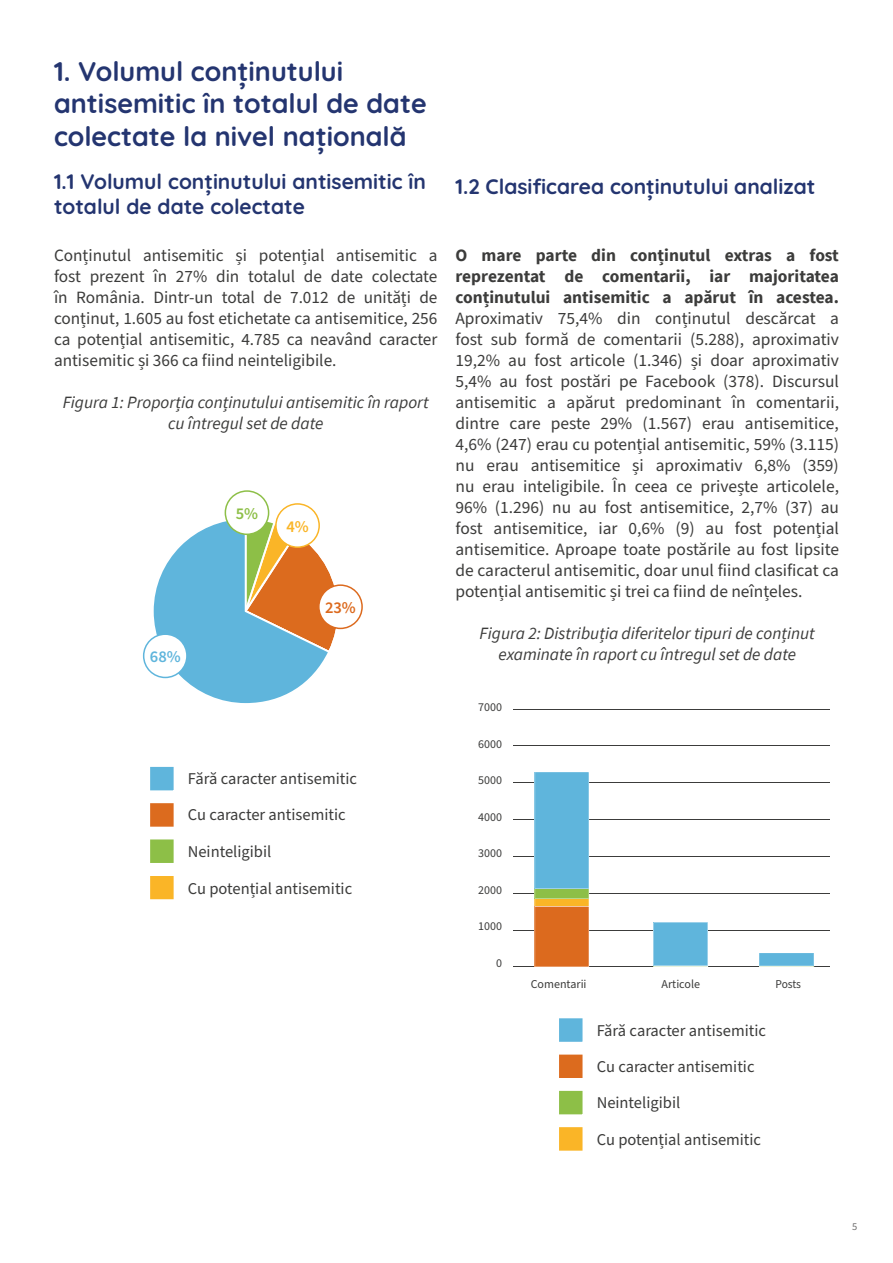
<style>
.page{position:relative;width:893px;height:1263px;background:#fff}
.page>*{position:absolute;margin:0;border:0;box-sizing:border-box;transform-origin:0 0}
.t1{font:700 27px/32.4px "Quicksand";color:#243570}
.t2{font:700 21px/25.2px "Quicksand";color:#243570}
.t3{font:17.25px/21px "Source Sans Pro";color:#3c3c3b;text-align:justify}
.t4{font:italic 17.25px/21px "Source Sans Pro";color:#3c3c3b;text-align:center}
.t5{font:700 17.25px/21px "Source Sans Pro";color:#3c3c3b;text-align:justify}
.t6{font:16.5px/36.2px "Source Sans Pro";color:#3c3c3b}
.t7{font:600 16.5px "Source Sans Pro";color:#5fb5dc}
.t8{font:600 16.5px "Source Sans Pro";color:#dc6a1e}
.t9{font:600 16.5px "Source Sans Pro";color:#8dbf47}
.t10{font:600 16.5px "Source Sans Pro";color:#fab527}
.t11{font:12px "Source Sans Pro";color:#3c3c3b}
.t12{font:12px "Source Sans Pro";color:#3c3c3b;scale:.96 1}
.t13{font:10.5px "Source Sans Pro";color:#706f6f}
</style>
<div class="page">
<svg style="left:150px;top:766px;width:24px;height:25px"></svg>
<svg style="left:150px;top:803px;width:24px;height:24px"></svg>
<svg style="left:150px;top:839px;width:24px;height:24px"></svg>
<svg style="left:150px;top:876px;width:24px;height:24px"></svg>
<svg style="left:143px;top:490px;width:220px;height:214px"></svg>
<hr style="left:513px;top:967px;width:317px;height:1px;background:#3c3c3b">
<hr style="left:513px;top:930px;width:317px;height:1px;background:#3c3c3b">
<hr style="left:513px;top:893px;width:317px;height:1px;background:#3c3c3b">
<hr style="left:513px;top:856px;width:317px;height:1px;background:#3c3c3b">
<hr style="left:513px;top:819px;width:317px;height:1px;background:#3c3c3b">
<hr style="left:513px;top:782px;width:317px;height:1px;background:#3c3c3b">
<hr style="left:513px;top:746px;width:317px;height:1px;background:#3c3c3b">
<hr style="left:513px;top:709px;width:317px;height:1px;background:#3c3c3b">
<svg style="left:654px;top:922px;width:54px;height:45px;background:#65b8dc"></svg>
<svg style="left:759px;top:953px;width:54px;height:14px"></svg>
<svg style="left:535px;top:772px;width:54px;height:195px;background:#8f9f94"></svg>
<svg style="left:559px;top:1018px;width:24px;height:24px"></svg>
<svg style="left:559px;top:1054px;width:24px;height:24px"></svg>
<svg style="left:559px;top:1090px;width:24px;height:25px"></svg>
<svg style="left:559px;top:1127px;width:24px;height:24px"></svg>
<h1 class="t1" style="left:54px;top:52px;width:374px">1. Volumul conținutului antisemitic în totalul de date colectate la nivel națională</h1>
<p class="t2" style="left:54px;top:167px;width:373px">1.1 Volumul conținutului antisemitic în totalul de date colectate</p>
<p class="t3" style="left:54px;top:245px;width:385px">Conținutul antisemitic și potențial antisemitic a fost prezent în 27% din totalul de date colectate în România. Dintr-un total de 7.012 de unități de conținut, 1.605 au fost etichetate ca antisemitice, 256 ca potențial antisemitic, 4.785 ca neavând caracter antisemitic și 366 ca fiind neinteligibile.</p>
<p class="t4" style="left:63px;top:392px;width:368px">Figura 1: Proporția conținutului antisemitic în raport cu întregul set de date</p>
<p class="t7" style="left:150px;top:647px;width:32px">68%</p>
<p class="t9" style="left:236px;top:504px;width:24px">5%</p>
<p class="t10" style="left:286px;top:517px;width:24px">4%</p>
<p class="t8" style="left:325px;top:598px;width:32px">23%</p>
<p class="t6" style="left:188px;top:762px;width:171px">Fără caracter antisemitic<br>Cu caracter antisemitic<br>Neinteligibil</p>
<p class="t6" style="left:188px;top:871px;width:166px">Cu potențial antisemitic</p>
<p class="t2" style="left:455px;top:171px;width:361px">1.2 Clasificarea conținutului analizat</p>
<p class="t5" style="left:455px;top:245px;width:385px">O mare parte din conținutul extras a fost reprezentat de comentarii, iar majoritatea conținutului antisemitic a apărut în acestea.</p>
<p class="t3" style="left:455px;top:308px;width:385px">Aproximativ 75,4% din conținutul descărcat a fost sub formă de comentarii (5.288), aproximativ 19,2% au fost articole (1.346) și doar aproximativ 5,4% au fost postări pe Facebook (378). Discursul antisemitic a apărut predominant în comentarii, dintre care peste 29% (1.567) erau antisemitice, 4,6% (247) erau cu potențial antisemitic, 59% (3.115) nu erau antisemitice și aproximativ 6,8% (359) nu erau inteligibile. În ceea ce privește articolele, 96% (1.296) nu au fost antisemitice, 2,7% (37) au fost antisemitice, iar 0,6% (9) au fost potențial antisemitice. Aproape toate postările au fost lipsite de caracterul antisemitic, doar unul fiind clasificat ca potențial antisemitic și trei ca fiind de neînțeles.</p>
<p class="t4" style="left:480px;top:623px;width:337px">Figura 2: Distribuția diferitelor tipuri de conținut examinate în raport cu întregul set de date</p>
<p class="t11" style="left:478px;top:703px;width:25px">7000</p>
<p class="t11" style="left:478px;top:739px;width:25px">6000</p>
<p class="t11" style="left:478px;top:776px;width:25px">5000</p>
<p class="t11" style="left:478px;top:812px;width:25px">4000</p>
<p class="t11" style="left:478px;top:849px;width:25px">3000</p>
<p class="t11" style="left:478px;top:885px;width:25px">2000</p>
<p class="t11" style="left:478px;top:921px;width:25px">1000</p>
<p class="t11" style="left:496px;top:958px;width:7px">0</p>
<p class="t11" style="left:531px;top:979px;width:57px">Comentarii</p>
<p class="t11" style="left:662px;top:979px;width:40px">Articole</p>
<p class="t12" style="left:775px;top:979px;width:28px">Posts</p>
<p class="t6" style="left:597px;top:1013px;width:171px">Fără caracter antisemitic<br>Cu caracter antisemitic<br>Neinteligibil</p>
<p class="t6" style="left:597px;top:1123px;width:166px">Cu potențial antisemitic</p>
<p class="t13" style="left:852px;top:1219px;width:7px">5</p>
</div>
